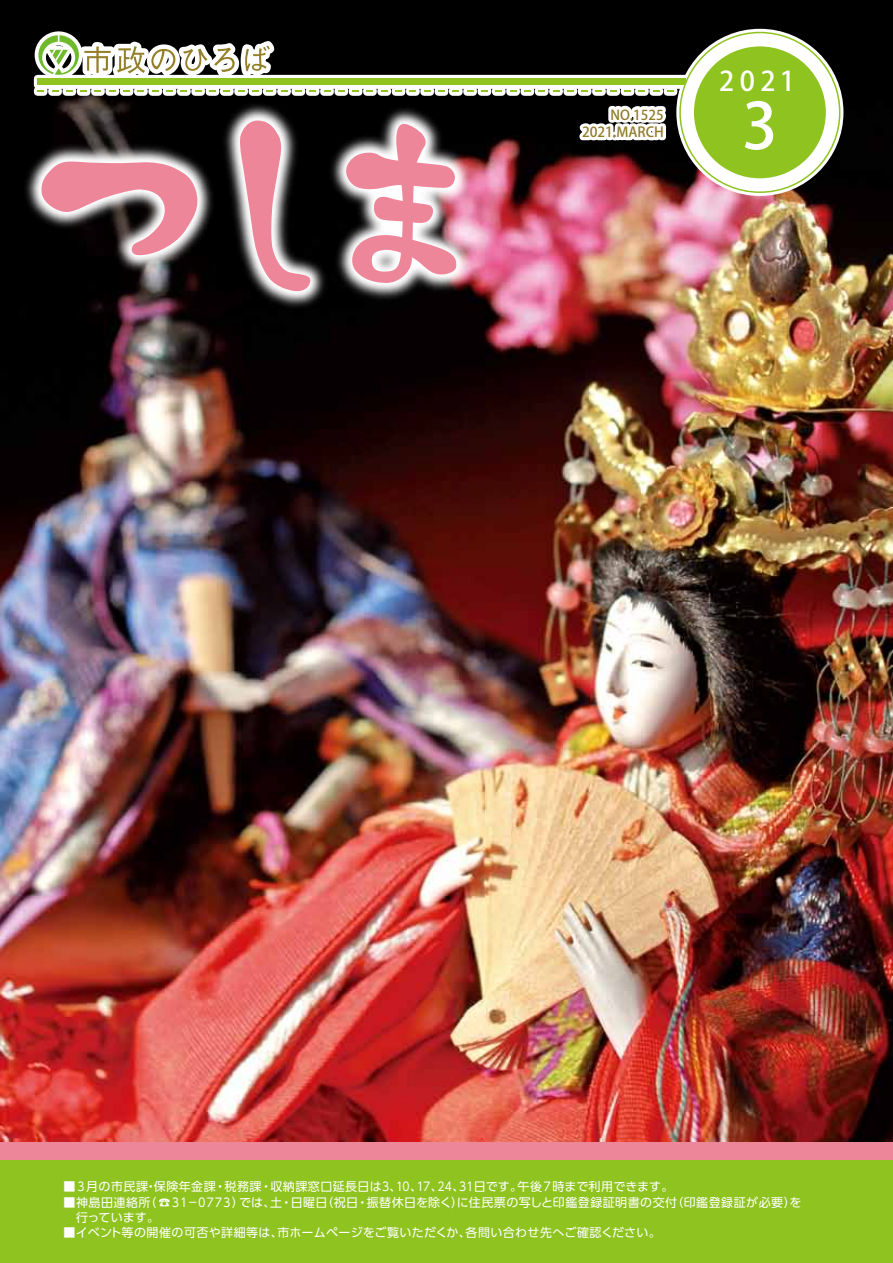
<style>
.page{position:relative;width:893px;height:1263px;background:#fff}
.page>*{position:absolute;margin:0;border:0;box-sizing:border-box;transform-origin:0 0}
.t1{font:500 63.3px "Koz Go Pro";color:#fff}
.t2{font:500 27px "Koz Go Pro";color:#fff}
.t3{font:500 13.8px "Koz Go Pro";color:#917c28}
.t4{font:500 13.65px "Koz Go Pro";color:#917c28}
.t5{font:12px/15px "UD Shin Go Pro";letter-spacing:.035em;color:#fff}
.t6{font:12px "UD Shin Go Pro";letter-spacing:.015em;color:#fff}
.t7{font:12px "UD Shin Go Pro";letter-spacing:.035em;color:#fff;scale:.9 1}
.t8{font:12px "UD Shin Go Pro";color:#fff}
</style>
<div class="page">
<img style="left:0;top:1px;width:893px;height:1141px">
<div style="left:0;top:1142px;width:893px;height:121px;background:#8fc31f"></div>
<div style="left:0;top:1142px;width:893px;height:18px;background:#ee869a"></div>
<img style="left:20px;top:100px;width:458px;height:212px">
<img style="left:33px;top:112px;width:432px;height:188px">
<svg style="left:346px;top:123px;width:112px;height:160px;background:#c3909a"></svg>
<div style="left:676px;top:29px;width:167px;height:167px;border:8px solid #fff;border-radius:50%"></div>
<svg style="left:316px;top:75px;width:373px;height:14px"></svg>
<svg style="left:674px;top:87px;width:3px;height:9px"></svg>
<svg style="left:563px;top:87px;width:4px;height:9px"></svg>
<svg style="left:549px;top:87px;width:14px;height:9px"></svg>
<svg style="left:535px;top:87px;width:14px;height:9px"></svg>
<svg style="left:520px;top:87px;width:14px;height:9px"></svg>
<svg style="left:506px;top:87px;width:14px;height:9px"></svg>
<svg style="left:492px;top:87px;width:14px;height:9px"></svg>
<svg style="left:478px;top:87px;width:13px;height:9px"></svg>
<svg style="left:463px;top:87px;width:14px;height:9px"></svg>
<svg style="left:449px;top:87px;width:14px;height:9px"></svg>
<svg style="left:435px;top:87px;width:13px;height:9px"></svg>
<svg style="left:420px;top:87px;width:14px;height:9px"></svg>
<svg style="left:406px;top:87px;width:14px;height:9px"></svg>
<svg style="left:392px;top:87px;width:13px;height:9px"></svg>
<svg style="left:377px;top:87px;width:14px;height:9px"></svg>
<svg style="left:363px;top:87px;width:14px;height:9px"></svg>
<svg style="left:349px;top:87px;width:13px;height:9px"></svg>
<svg style="left:334px;top:87px;width:14px;height:9px"></svg>
<svg style="left:320px;top:87px;width:14px;height:9px"></svg>
<svg style="left:316px;top:87px;width:4px;height:9px"></svg>
<div style="left:38px;top:79px;width:648px;height:6px;background:#8fc31f"></div>
<div style="left:680px;top:33px;width:160px;height:159px;background:#fff;border-radius:50%"></div>
<div style="left:694px;top:46px;width:132px;height:132px;background:#8fc31f;border-radius:50%"></div>
<svg style="left:567px;top:66px;width:107px;height:126px"></svg>
<svg style="left:553px;top:90px;width:6px;height:2px"></svg>
<svg style="left:539px;top:90px;width:6px;height:2px"></svg>
<svg style="left:524px;top:90px;width:6px;height:2px"></svg>
<svg style="left:510px;top:90px;width:6px;height:2px"></svg>
<svg style="left:496px;top:90px;width:6px;height:2px"></svg>
<svg style="left:481px;top:90px;width:7px;height:2px"></svg>
<svg style="left:467px;top:90px;width:6px;height:2px"></svg>
<svg style="left:453px;top:90px;width:6px;height:2px"></svg>
<svg style="left:438px;top:90px;width:7px;height:2px"></svg>
<svg style="left:424px;top:90px;width:6px;height:2px"></svg>
<svg style="left:410px;top:90px;width:6px;height:2px"></svg>
<svg style="left:395px;top:90px;width:7px;height:2px"></svg>
<svg style="left:381px;top:90px;width:6px;height:2px"></svg>
<svg style="left:367px;top:90px;width:6px;height:2px"></svg>
<svg style="left:352px;top:90px;width:7px;height:2px"></svg>
<svg style="left:338px;top:90px;width:6px;height:2px"></svg>
<svg style="left:324px;top:90px;width:6px;height:2px"></svg>
<svg style="left:31px;top:16px;width:285px;height:276px;background:#61534f"></svg>
<p class="t4" style="left:610px;top:106px;width:55px">NO.1525</p>
<p class="t3" style="left:582px;top:123px;width:83px">2021.MARCH</p>
<p class="t2" style="left:719px;top:64px;width:77px">2021</p>
<p class="t1" style="left:742px;top:85px;width:37px">3</p>
<p class="t5" style="left:154px;top:1179px;width:249px">保険年金課・税務課・収納課窓口延長日は3、</p>
<p class="t8" style="left:518px;top:1177px;width:157px">午後７時まで利用できます。</p>
<p class="t5" style="left:64px;top:1179px;width:86px">■3月の市民課</p>
<p class="t7" style="left:459px;top:1177px;width:72px">31日です。</p>
<p class="t7" style="left:396px;top:1177px;width:30px">10、</p>
<p class="t7" style="left:438px;top:1177px;width:31px">24、</p>
<p class="t7" style="left:417px;top:1177px;width:30px">17、</p>
<p class="t5" style="left:145px;top:1179px;width:13px">・</p>
<p class="t5" style="left:671px;top:1195px;width:132px">（印鑑登録証が必要を）</p>
<p class="t5" style="left:145px;top:1195px;width:101px">（☎３１－０７７３）</p>
<p class="t5" style="left:321px;top:1195px;width:357px">（祝日・振替休日を除くに住民票の写しと印鑑登録証明書の交付</p>
<p class="t5" style="left:451px;top:1195px;width:13px">）</p>
<p class="t5" style="left:64px;top:1195px;width:97px">■神島田連絡所　行っています。</p>
<p class="t5" style="left:239px;top:1195px;width:90px">では土、・日曜日</p>
<p class="t6" style="left:277px;top:1223px;width:195px">市ホームページをご覧いただくか、</p>
<p class="t5" style="left:465px;top:1225px;width:197px">各問い合わせ先へご確認ください。</p>
<p class="t5" style="left:64px;top:1225px;width:221px">■イベント等の開催の可否や詳細等は、</p>
</div>
